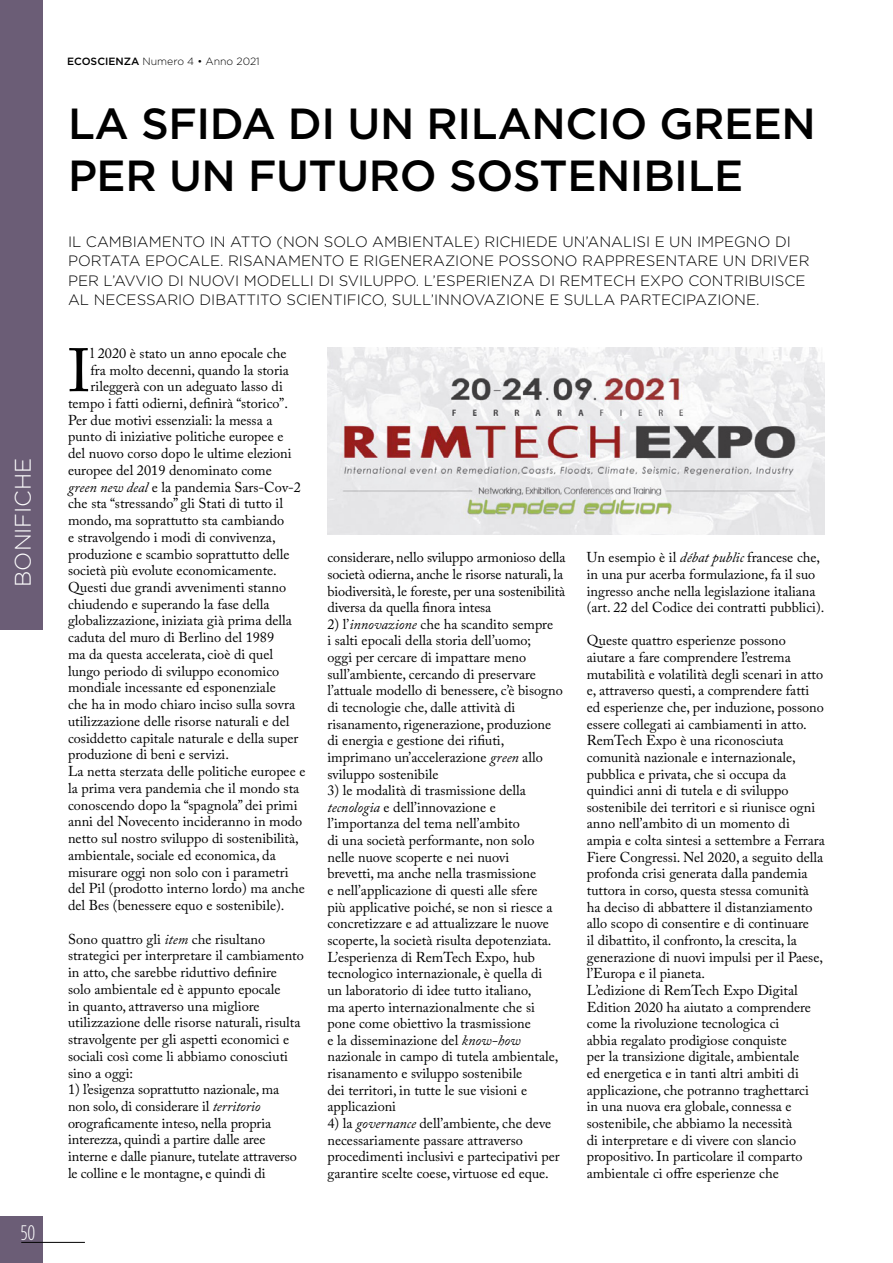
<style>
.page{position:relative;width:893px;height:1263px;background:#fff}
.page>*{position:absolute;margin:0;border:0;box-sizing:border-box;transform-origin:0 0}
.testo_primo_paragraf{font:60.6px "Adobe Caslon Pro";color:#000}
.Titolo_articolo{font:500 43.5px/52.5px "Gotham HTF";letter-spacing:-.01em;color:#000}
.t1{font:300 22.5px "Gotham HTF";color:#fff}
.t2{font:300 condensed 21px "Gotham HTF";color:#fff}
.Sottotitolo_articolo{font:300 15px/19.5px "Gotham HTF";color:#000}
.testo_principale{font:14.25px/16.6px "Adobe Caslon Pro";color:#000}
.testo_primo_paragraf-2{font:14.25px "Adobe Caslon Pro";color:#000}
.t3{font:300 10.5px "Gotham HTF";color:#000}
.s1{font-weight:500}
.s2{font-style:italic}
</style>
<div class="page">
<div style="left:0;top:1216px;width:43px;height:47px;background:#6b5d76"></div>
<hr style="left:21px;top:1242px;width:64px;height:1px;background:#000">
<div style="left:0;top:0;width:43px;height:629px;background:#6b5d76"></div>
<img style="left:327px;top:348px;width:498px;height:187px">
<h3 class="t1" style="left:11px;top:587px;width:131px;rotate:-90deg">BONIFICHE</h3>
<h3 class="t2" style="left:21px;top:1221px;width:16px">50</h3>
<p class="t3" style="left:67px;top:56px;width:194px"><span class="s1">ECOSCIENZA</span> Numero 4 • Anno 2021</p>
<p class="Titolo_articolo" style="left:68px;top:96px;width:749px">LA SFIDA DI UN RILANCIO GREEN<br>PER UN FUTURO SOSTENIBILE</p>
<p class="Sottotitolo_articolo" style="left:68px;top:231px;width:743px">IL CAMBIAMENTO IN ATTO (NON SOLO AMBIENTALE) RICHIEDE UN’ANALISI E UN IMPEGNO DI PORTATA EPOCALE. RISANAMENTO E RIGENERAZIONE POSSONO RAPPRESENTARE UN DRIVER PER L’AVVIO DI NUOVI MODELLI DI SVILUPPO. L’ESPERIENZA DI REMTECH EXPO CONTRIBUISCE AL NECESSARIO DIBATTITO SCIENTIFICO, SULL’INNOVAZIONE E SULLA PARTECIPAZIONE.</p>
<p class="testo_primo_paragraf" style="left:68px;top:335px;width:24px">I</p>
<p class="testo_primo_paragraf-2" style="left:91px;top:345px;width:198px">l 2020 è stato un anno epocale che</p>
<p class="testo_primo_paragraf-2" style="left:91px;top:361px;width:200px">fra molto decenni, quando la storia</p>
<p class="testo_primo_paragraf-2" style="left:91px;top:378px;width:194px">rileggerà con un adeguato lasso di</p>
<p class="testo_primo_paragraf-2" style="left:68px;top:395px;width:221px">tempo i fatti odierni, definirà “storico”.</p>
<p class="testo_principale" style="left:68px;top:411px;width:235px">Per due motivi essenziali: la messa a punto di iniziative politiche europee e del nuovo corso dopo le ultime elezioni europee del 2019 denominato come <span class="s2">green new deal</span> e la pandemia Sars-Cov-2 che sta “stressando” gli Stati di tutto il mondo, ma soprattutto sta cambiando<br>e stravolgendo i modi di convivenza, produzione e scambio soprattutto delle società più evolute economicamente.</p>
<p class="testo_principale" style="left:68px;top:579px;width:232px">Questi due grandi avvenimenti stanno chiudendo e superando la fase della globalizzazione, iniziata già prima della caduta del muro di Berlino del 1989<br>ma da questa accelerata, cioè di quel lungo periodo di sviluppo economico mondiale incessante ed esponenziale che ha in modo chiaro inciso sulla sovra utilizzazione delle risorse naturali e del cosiddetto capitale naturale e della super produzione di beni e servizi.</p>
<p class="testo_principale" style="left:68px;top:763px;width:239px">La netta sterzata delle politiche europee e la prima vera pandemia che il mondo sta conoscendo dopo la “spagnola” dei primi anni del Novecento incideranno in modo netto sul nostro sviluppo di sostenibilità, ambientale, sociale ed economica, da misurare oggi non solo con i parametri del Pil (prodotto interno lordo) ma anche del Bes (benessere equo e sostenibile).</p>
<p class="testo_principale" style="left:68px;top:930px;width:237px">Sono quattro gli <span class="s2">item</span> che risultano strategici per interpretare il cambiamento in atto, che sarebbe riduttivo definire<br>solo ambientale ed è appunto epocale<br>in quanto, attraverso una migliore utilizzazione delle risorse naturali, risulta stravolgente per gli aspetti economici e sociali così come li abbiamo conosciuti sino a oggi:</p>
<p class="testo_principale" style="left:68px;top:1081px;width:230px">1) l’esigenza soprattutto nazionale, ma non solo, di considerare il <span class="s2">territorio </span>orograficamente inteso, nella propria interezza, quindi a partire dalle aree interne e dalle pianure, tutelate attraverso le colline e le montagne, e quindi di</p>
<p class="testo_principale" style="left:327px;top:549px;width:240px">considerare, nello sviluppo armonioso della società odierna, anche le risorse naturali, la biodiversità, le foreste, per una sostenibilità diversa da quella finora intesa</p>
<p class="testo_principale" style="left:327px;top:615px;width:237px">2) l’<span class="s2">innovazione</span> che ha scandito sempre<br>i salti epocali della storia dell’uomo;<br>oggi per cercare di impattare meno sull’ambiente, cercando di preservare l’attuale modello di benessere, c’è bisogno di tecnologie che, dalle attività di risanamento, rigenerazione, produzione di energia e gestione dei rifiuti, imprimano un’accelerazione <span class="s2">green</span> allo sviluppo sostenibile</p>
<p class="testo_principale" style="left:327px;top:782px;width:232px">3) le modalità di trasmissione della <span class="s2">tecnologia</span> e dell’innovazione e l’importanza del tema nell’ambito<br>di una società performante, non solo nelle nuove scoperte e nei nuovi brevetti, ma anche nella trasmissione<br>e nell’applicazione di questi alle sfere più applicative poiché, se non si riesce a concretizzare e ad attualizzare le nuove scoperte, la società risulta depotenziata.<br>L’esperienza di RemTech Expo, hub tecnologico internazionale, è quella di un laboratorio di idee tutto italiano,<br>ma aperto internazionalmente che si pone come obiettivo la trasmissione<br>e la disseminazione del <span class="s2">know-how </span>nazionale in campo di tutela ambientale, risanamento e sviluppo sostenibile<br>dei territori, in tutte le sue visioni e applicazioni</p>
<p class="testo_principale" style="left:327px;top:1115px;width:234px">4) la <span class="s2">governance</span> dell’ambiente, che deve necessariamente passare attraverso procedimenti inclusivi e partecipativi per garantire scelte coese, virtuose ed eque.</p>
<p class="testo_principale" style="left:587px;top:549px;width:239px">Un esempio è il <span class="s2">débat public</span> francese che, in una pur acerba formulazione, fa il suo ingresso anche nella legislazione italiana (art. 22 del Codice dei contratti pubblici).</p>
<p class="testo_principale" style="left:587px;top:632px;width:238px">Queste quattro esperienze possono aiutare a fare comprendere l’estrema mutabilità e volatilità degli scenari in atto e, attraverso questi, a comprendere fatti ed esperienze che, per induzione, possono essere collegati ai cambiamenti in atto.</p>
<p class="testo_principale" style="left:587px;top:732px;width:240px">RemTech Expo è una riconosciuta comunità nazionale e internazionale, pubblica e privata, che si occupa da quindici anni di tutela e di sviluppo sostenibile dei territori e si riunisce ogni anno nell’ambito di un momento di ampia e colta sintesi a settembre a Ferrara Fiere Congressi. Nel 2020, a seguito della profonda crisi generata dalla pandemia tuttora in corso, questa stessa comunità ha deciso di abbattere il distanziamento allo scopo di consentire e di continuare<br>il dibattito, il confronto, la crescita, la generazione di nuovi impulsi per il Paese, l’Europa e il pianeta.</p>
<p class="testo_principale" style="left:587px;top:982px;width:226px">L’edizione di RemTech Expo Digital Edition 2020 ha aiutato a comprendere come la rivoluzione tecnologica ci abbia regalato prodigiose conquiste<br>per la transizione digitale, ambientale ed energetica e in tanti altri ambiti di applicazione, che potranno traghettarci in una nuova era globale, connessa e sostenibile, che abbiamo la necessità<br>di interpretare e di vivere con slancio propositivo. In particolare il comparto ambientale ci offre esperienze che</p>
</div>
